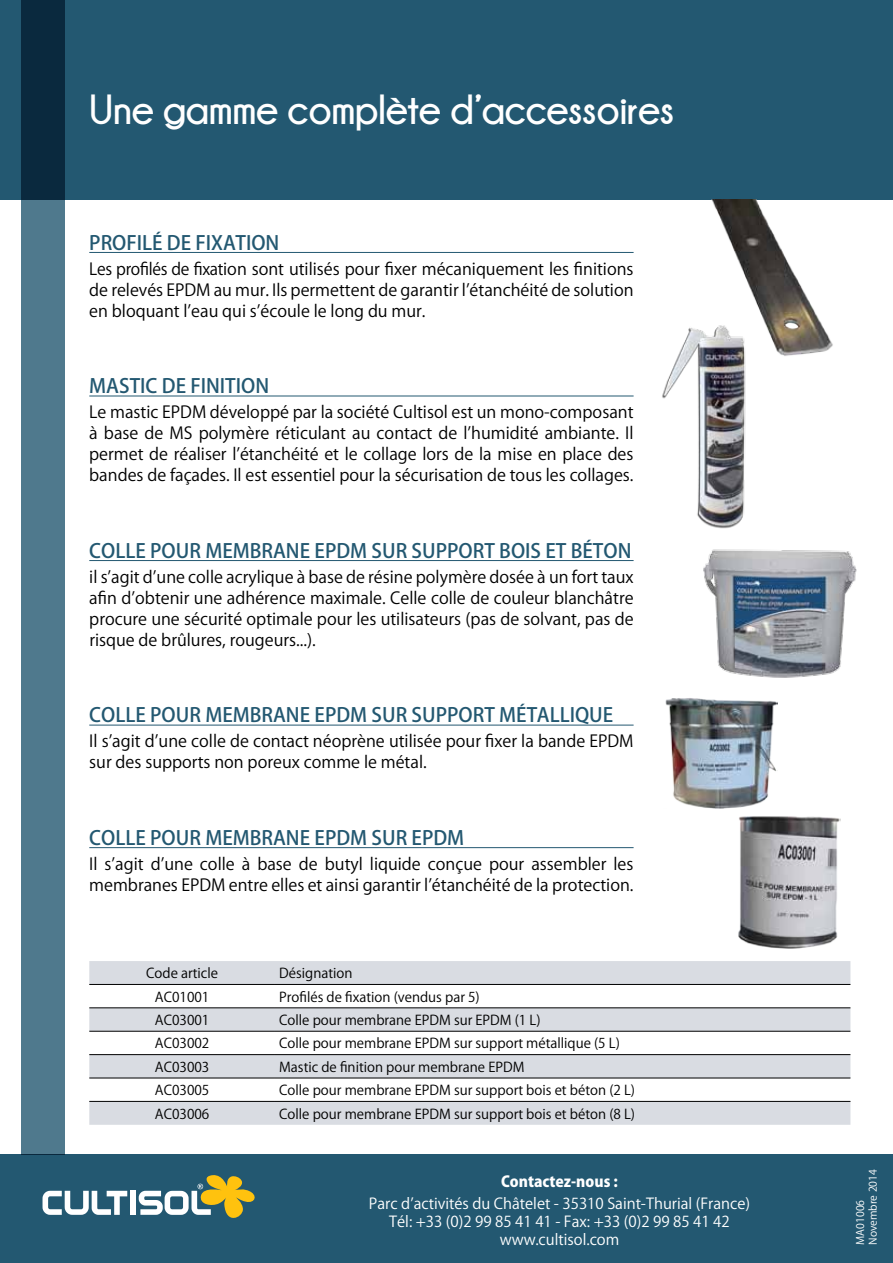
<style>
.page{position:relative;width:893px;height:1263px;background:#fff}
.page>*{position:absolute;margin:0;border:0;box-sizing:border-box;transform-origin:0 0}
.t1{font:700 42px "Champagne&Limousines";letter-spacing:-.01em;color:#fff}
.t2{font:500 19.5px "Koz Go Pro";color:#235871}
.t3{font:16.5px/21px "Koz Go Pro";color:#000;text-align:justify}
.t4{font:15px/18px "Koz Go Pr 6 N";color:#fff;text-align:center}
.t5{font:800 15px "Koz Go Pr 6 N";color:#fff}
.t6{font:13.5px "Koz Go Pro";color:#000}
.t7{font:10.5px/12.6px "Koz Go Pr 6 N";color:#fff}
</style>
<div class="page">
<div style="left:0;top:0;width:893px;height:200px;background:#235871"></div>
<div style="left:0;top:1154px;width:893px;height:109px;background:#235871"></div>
<svg style="left:21px;top:0;width:44px;height:1154px;background:#436b7f"></svg>
<img style="left:738px;top:816px;width:103px;height:133px">
<img style="left:665px;top:698px;width:112px;height:110px">
<img style="left:711px;top:200px;width:122px;height:156px">
<img style="left:662px;top:316px;width:94px;height:213px">
<img style="left:703px;top:549px;width:154px;height:129px">
<hr style="left:89px;top:252px;width:545px;height:1px;background:#235871">
<hr style="left:89px;top:396px;width:545px;height:1px;background:#235871">
<hr style="left:89px;top:560px;width:545px;height:1px;background:#235871">
<hr style="left:89px;top:725px;width:545px;height:1px;background:#235871">
<hr style="left:89px;top:847px;width:545px;height:1px;background:#235871">
<svg style="left:43px;top:1191px;width:84px;height:24px"></svg>
<div style="left:130px;top:1191px;width:6px;height:24px;background:#fff"></div>
<svg style="left:139px;top:1175px;width:116px;height:43px"></svg>
<svg style="left:89px;top:961px;width:761px;height:164px;fill:#d9dce2"></svg>
<hr style="left:89px;top:984px;width:186px;height:1px;background:#000">
<hr style="left:275px;top:984px;width:575px;height:1px;background:#000">
<hr style="left:89px;top:1007px;width:186px;height:1px;background:#000">
<hr style="left:275px;top:1007px;width:575px;height:1px;background:#000">
<hr style="left:89px;top:1031px;width:186px;height:1px;background:#000">
<hr style="left:275px;top:1031px;width:575px;height:1px;background:#000">
<hr style="left:89px;top:1054px;width:186px;height:1px;background:#000">
<hr style="left:275px;top:1054px;width:575px;height:1px;background:#000">
<hr style="left:89px;top:1077px;width:186px;height:1px;background:#000">
<hr style="left:275px;top:1077px;width:575px;height:1px;background:#000">
<hr style="left:89px;top:1101px;width:186px;height:1px;background:#000">
<hr style="left:275px;top:1101px;width:575px;height:1px;background:#000">
<h1 class="t1" style="left:89px;top:87px;width:586px">Une gamme complète d’accessoires</h1>
<p class="t2" style="left:89px;top:230px;width:192px">PROFILÉ DE FIXATION</p>
<p class="t3" style="left:89px;top:259px;width:546px">Les profilés de fixation sont utilisés pour fixer mécaniquement les finitions de relevés EPDM au mur. Ils permettent de garantir l’étanchéité de solution en bloquant l’eau qui s’écoule le long du mur.</p>
<p class="t2" style="left:89px;top:373px;width:181px">MASTIC DE FINITION</p>
<p class="t3" style="left:89px;top:402px;width:546px">Le mastic EPDM développé par la société Cultisol est un mono-composant à base de MS polymère réticulant au contact de l’humidité ambiante. Il permet de réaliser l’étanchéité et le collage lors de la mise en place des bandes de façades. Il est essentiel pour la sécurisation de tous les collages.</p>
<p class="t2" style="left:89px;top:538px;width:239px">COLLE POU R MEMBRANE EPDM</p>
<p class="t2" style="left:372px;top:538px;width:261px">SU R SU PPORT BOIS ET BÉTON</p>
<p class="t3" style="left:89px;top:567px;width:546px">il s’agit d’une colle acrylique à base de résine polymère dosée à un fort taux afin d’obtenir une adhérence maximale. Celle colle de couleur blanchâtre procure une sécurité optimale pour les utilisateurs (pas de solvant, pas de risque de brûlures, rougeurs...).</p>
<p class="t2" style="left:89px;top:702px;width:239px">COLLE POU R MEMBRANE EPDM</p>
<p class="t2" style="left:372px;top:702px;width:243px">SU R SU PPORT MÉTALLIQU E</p>
<p class="t3" style="left:89px;top:731px;width:546px">Il s’agit d’une colle de contact néoprène utilisée pour fixer la bande EPDM sur des supports non poreux comme le métal.</p>
<p class="t2" style="left:89px;top:825px;width:239px">COLLE POU R MEMBRANE EPDM</p>
<p class="t2" style="left:372px;top:825px;width:54px">SUR EPDM</p>
<p class="t3" style="left:89px;top:854px;width:546px">Il s’agit d’une colle à base de butyl liquide conçue pour assembler les membranes EPDM entre elles et ainsi garantir l’étanchéité de la protection.</p>
<p class="t6" style="left:146px;top:964px;width:73px">Code article</p>
<p class="t6" style="left:279px;top:964px;width:75px">Désignation</p>
<p class="t6" style="left:155px;top:988px;width:56px">AC01001</p>
<p class="t6" style="left:279px;top:988px;width:202px">Profilés de fixation (vendus par 5)</p>
<p class="t6" style="left:155px;top:1011px;width:56px">AC03001</p>
<p class="t6" style="left:279px;top:1011px;width:263px">Colle pour membrane EPDM sur EPDM (1 L)</p>
<p class="t6" style="left:155px;top:1034px;width:56px">AC03002</p>
<p class="t6" style="left:279px;top:1034px;width:342px">Colle pour membrane EPDM sur support métallique (5 L)</p>
<p class="t6" style="left:155px;top:1058px;width:56px">AC03003</p>
<p class="t6" style="left:279px;top:1058px;width:247px">Mastic de finition pour membrane EPDM</p>
<p class="t6" style="left:155px;top:1081px;width:56px">AC03005</p>
<p class="t6" style="left:279px;top:1081px;width:357px">Colle pour membrane EPDM sur support bois et béton (2 L)</p>
<p class="t6" style="left:155px;top:1105px;width:56px">AC03006</p>
<p class="t6" style="left:279px;top:1105px;width:357px">Colle pour membrane EPDM sur support bois et béton (8 L)</p>
<p class="t5" style="left:501px;top:1173px;width:118px">Contactez-nous :</p>
<p class="t4" style="left:369px;top:1195px;width:383px">Parc d’activités du Châtelet - 35310 Saint-Thurial (France)<br>Tél: +33 (0)2 99 85 41 41 - Fax: +33 (0)2 99 85 41 42 www.cultisol.com</p>
<p class="t7" style="left:854px;top:1245px;width:77px;rotate:-90deg">MA01006<br>Novembre 2014</p>
</div>
